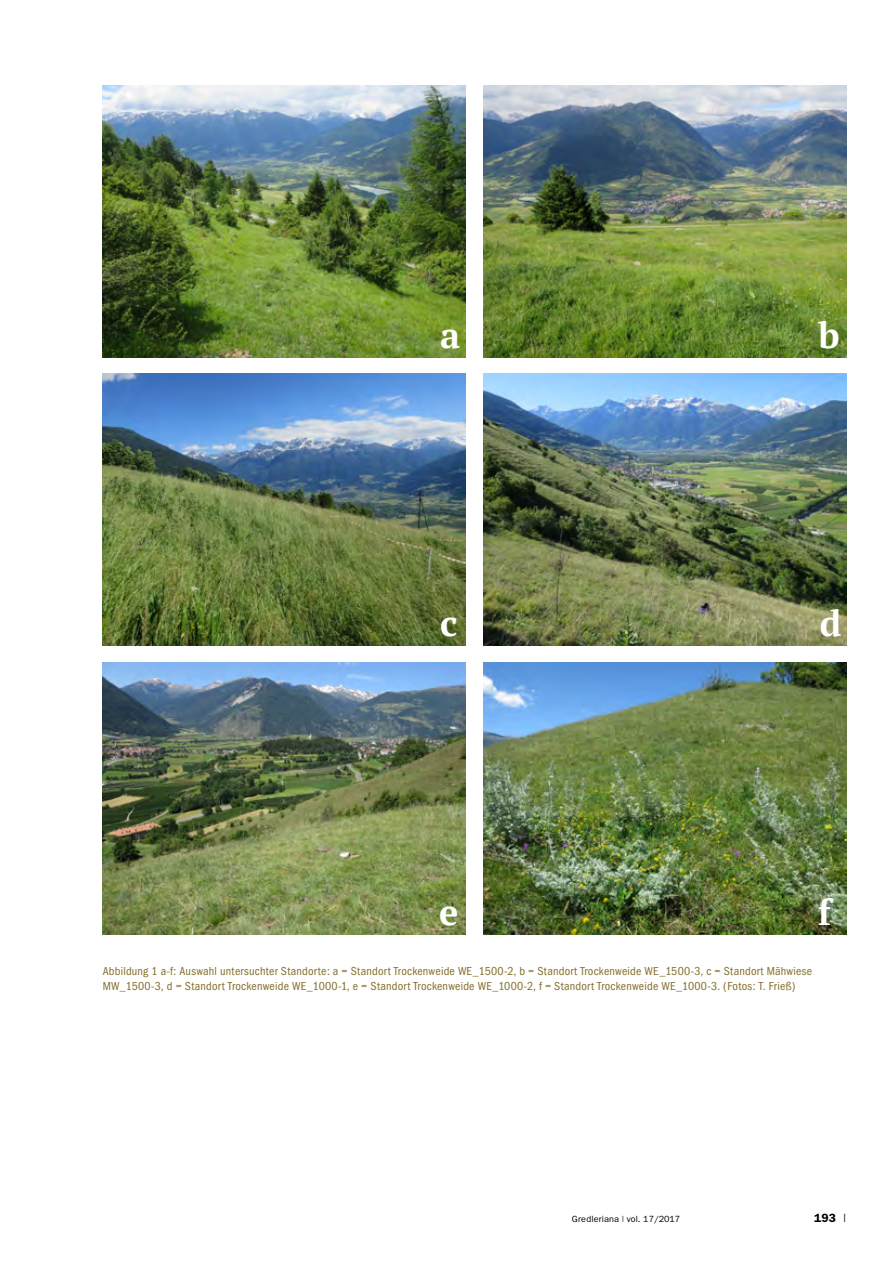
<style>
.page{position:relative;width:893px;height:1263px;background:#fff}
.page>*{position:absolute;margin:0;border:0;box-sizing:border-box;transform-origin:0 0}
.t1{font:700 36px "PT Serif";color:#fff}
.t2{font:condensed 12px/14.2px "Franklin Gothic";letter-spacing:.015em;color:#826d29}
.t3{font:600 12px "Franklin Gothic";color:#000}
.t4{font:9px "Franklin Gothic";letter-spacing:.015em;color:#000}
.s1{font-weight:400}
</style>
<div class="page">
<img style="left:103px;top:85px;width:363px;height:272px">
<img style="left:103px;top:374px;width:363px;height:272px">
<img style="left:103px;top:662px;width:363px;height:272px">
<img style="left:483px;top:85px;width:363px;height:272px">
<img style="left:483px;top:374px;width:363px;height:272px">
<img style="left:483px;top:662px;width:363px;height:272px">
<h1 class="t1" style="left:440px;top:311px;width:22px">a</h1>
<h1 class="t1" style="left:440px;top:599px;width:19px">c</h1>
<h1 class="t1" style="left:819px;top:311px;width:23px">b</h1>
<h1 class="t1" style="left:820px;top:599px;width:23px">d</h1>
<h1 class="t1" style="left:439px;top:888px;width:21px">e</h1>
<h1 class="t1" style="left:818px;top:888px;width:15px">f</h1>
<p class="t2" style="left:103px;top:964px;width:711px">Abbildung 1 a-f: Auswahl untersuchter Standorte: a = Standort Trockenweide WE_1500-2, b = Standort Trockenweide WE_1500-3, c = Standort Mähwiese<br>MW_1500-3, d = Standort Trockenweide WE_1000-1, e = Standort Trockenweide WE_1000-2, f = Standort Trockenweide WE_1000-3. (Fotos: T. Frieß)</p>
<p class="t4" style="left:572px;top:1214px;width:110px">Gredleriana | vol. 17/2017</p>
<p class="t3" style="left:814px;top:1210px;width:33px">193 <span class="s1">|</span></p>
</div>
